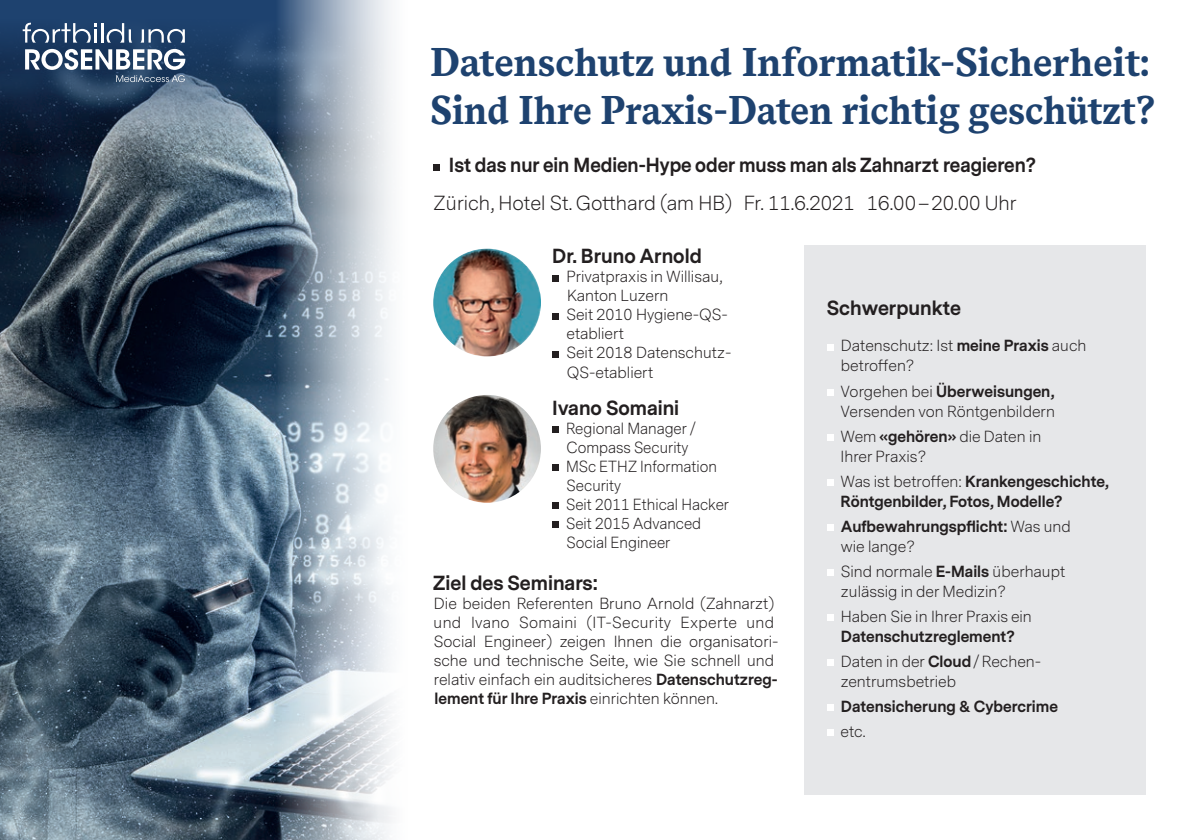
<style>
.page{position:relative;width:1191px;height:840px;background:#fff}
.page>*{position:absolute;margin:0;border:0;box-sizing:border-box;transform-origin:0 0}
.Titel{font:700 40px/48px "Messina Serif";color:#1e426f}
.Kursbeschrieb_Ort{font:700 19px "Messina Sans";color:#231f20;scale:.96 1}
.Kursbeschrieb_Ort-2{font:300 19px "Messina Sans";color:#231f20}
.Zwischentitel{font:700 19px "Messina Sans";color:#231f20}
.Lauftext{font:300 15px/19px "Messina Sans";color:#231f20}
.Lauftext-2{font:700 15px/20px "Messina Sans";color:#231f20}
.Lauftext-3{font:300 15px/19px "Messina Sans";color:#231f20;scale:.96 1}
.s1{font-weight:700}
.s2{font-weight:300}
</style>
<div class="page">
<img style="left:0;top:173px;width:275px;height:666px">
<svg style="left:0;top:0;width:275px;height:173px;background:#38506c"></svg>
<svg style="left:23px;top:23px;width:73px;height:20px"></svg>
<hr style="left:101px;top:23px;width:2px;height:20px;background:#fff">
<svg style="left:107px;top:23px;width:25px;height:20px"></svg>
<svg style="left:140px;top:29px;width:45px;height:14px"></svg>
<svg style="left:25px;top:49px;width:160px;height:33px"></svg>
<svg style="left:275px;top:0;width:117px;height:839px;background:#a9b6c1"></svg>
<img style="left:433px;top:248px;width:108px;height:108px;border-radius:54px">
<div style="left:552px;top:274px;width:7px;height:7px;background:#231f20"></div>
<div style="left:552px;top:312px;width:7px;height:7px;background:#231f20"></div>
<div style="left:552px;top:350px;width:7px;height:7px;background:#231f20"></div>
<img style="left:433px;top:394px;width:108px;height:108px;border-radius:54px">
<div style="left:552px;top:425px;width:7px;height:7px;background:#231f20"></div>
<div style="left:552px;top:463px;width:7px;height:7px;background:#231f20"></div>
<div style="left:552px;top:501px;width:7px;height:7px;background:#231f20"></div>
<div style="left:552px;top:520px;width:7px;height:7px;background:#231f20"></div>
<div style="left:433px;top:164px;width:7px;height:7px;background:#231f20"></div>
<div style="left:804px;top:245px;width:341px;height:549px;background:#e6e7e9"></div>
<div style="left:827px;top:343px;width:6px;height:7px;background:#fff"></div>
<div style="left:827px;top:388px;width:6px;height:7px;background:#fff"></div>
<div style="left:827px;top:433px;width:6px;height:7px;background:#fff"></div>
<div style="left:827px;top:478px;width:6px;height:7px;background:#fff"></div>
<div style="left:827px;top:523px;width:6px;height:7px;background:#fff"></div>
<div style="left:827px;top:568px;width:6px;height:7px;background:#fff"></div>
<div style="left:827px;top:613px;width:6px;height:7px;background:#fff"></div>
<div style="left:827px;top:658px;width:6px;height:7px;background:#fff"></div>
<div style="left:827px;top:703px;width:6px;height:7px;background:#fff"></div>
<div style="left:827px;top:728px;width:6px;height:7px;background:#fff"></div>
<p class="Titel" style="left:430px;top:38px;width:727px">Datenschutz und Informatik-Sicherheit:<br>Sind Ihre Praxis-Daten richtig geschützt?</p>
<p class="Kursbeschrieb_Ort" style="left:449px;top:152px;width:613px">Ist das nur ein Medien-Hype oder muss man als Zahnarzt reagieren?</p>
<p class="Kursbeschrieb_Ort-2" style="left:433px;top:190px;width:585px">Zürich, Hotel St. Gotthard (am HB) Fr. 11.6.2021 16.00–20.00 Uhr</p>
<p class="Zwischentitel" style="left:552px;top:243px;width:151px">Dr. Bruno Arnold</p>
<p class="Lauftext" style="left:566px;top:268px;width:158px">Privatpraxis in Willisau,<br>Kanton Luzern</p>
<p class="Lauftext" style="left:566px;top:306px;width:163px">Seit 2010 Hygiene-QS&shy;etabliert</p>
<p class="Lauftext" style="left:566px;top:344px;width:167px">Seit 2018 Datenschutz-<br>QS-etabliert</p>
<p class="Zwischentitel" style="left:552px;top:394px;width:128px">Ivano Somaini</p>
<p class="Lauftext-3" style="left:566px;top:419px;width:137px">Regional Manager /<br>Compass Security</p>
<p class="Lauftext-3" style="left:566px;top:457px;width:159px">MSc ETHZ Information<br>Security</p>
<p class="Lauftext-3" style="left:566px;top:495px;width:171px">Seit 2011 Ethical Hacker</p>
<p class="Lauftext-3" style="left:566px;top:514px;width:142px">Seit 2015 Advanced<br>Social Engineer</p>
<p class="Zwischentitel" style="left:433px;top:569px;width:166px">Ziel des Seminars:</p>
<p class="Lauftext" style="left:433px;top:594px;width:346px">Die beiden Referenten Bruno Arnold (Zahnarzt) und Ivano Somaini (IT-Security Experte und Social Engineer) zeigen Ihnen die organisatori&shy;sche und technische Seite, wie Sie schnell und relativ einfach ein auditsicheres <span class="s1">Datenschutzreg&shy;lement für Ihre Praxis</span> einrichten können.</p>
<p class="Zwischentitel" style="left:827px;top:295px;width:136px">Schwerpunkte</p>
<p class="Lauftext" style="left:841px;top:336px;width:247px;line-height:20px">Datenschutz: Ist <span class="s1">meine Praxis</span> auch betroffen?</p>
<p class="Lauftext" style="left:840px;top:381px;width:216px;line-height:20px">Vorgehen bei <span class="s1">Überweisungen,<br></span>Versenden von Röntgenbildern</p>
<p class="Lauftext" style="left:840px;top:426px;width:202px;line-height:20px">Wem <span class="s1">«gehören»</span> die Daten in<br>Ihrer Praxis?</p>
<p class="Lauftext-2" style="left:840px;top:471px;width:270px"><span class="s2">Was ist betroffen:</span> Krankengeschichte,<br>Röntgenbilder, Fotos, Modelle?</p>
<p class="Lauftext-2" style="left:841px;top:516px;width:231px">Aufbewahrungspflicht: <span class="s2">Was und wie lange?</span></p>
<p class="Lauftext" style="left:841px;top:561px;width:226px;line-height:20px">Sind normale <span class="s1">E-Mails</span> überhaupt zulässig in der Medizin?</p>
<p class="Lauftext" style="left:841px;top:606px;width:192px;line-height:20px">Haben Sie in Ihrer Praxis ein<br><span class="s1">Datenschutzreglement?</span></p>
<p class="Lauftext" style="left:841px;top:651px;width:202px;line-height:20px">Daten in der <span class="s1">Cloud</span>/Rechen&shy;zentrumsbetrieb</p>
<p class="Lauftext-2" style="left:841px;top:696px;width:219px">Datensicherung &amp; Cybercrime</p>
<p class="Lauftext" style="left:840px;top:721px;width:26px">etc.</p>
</div>
